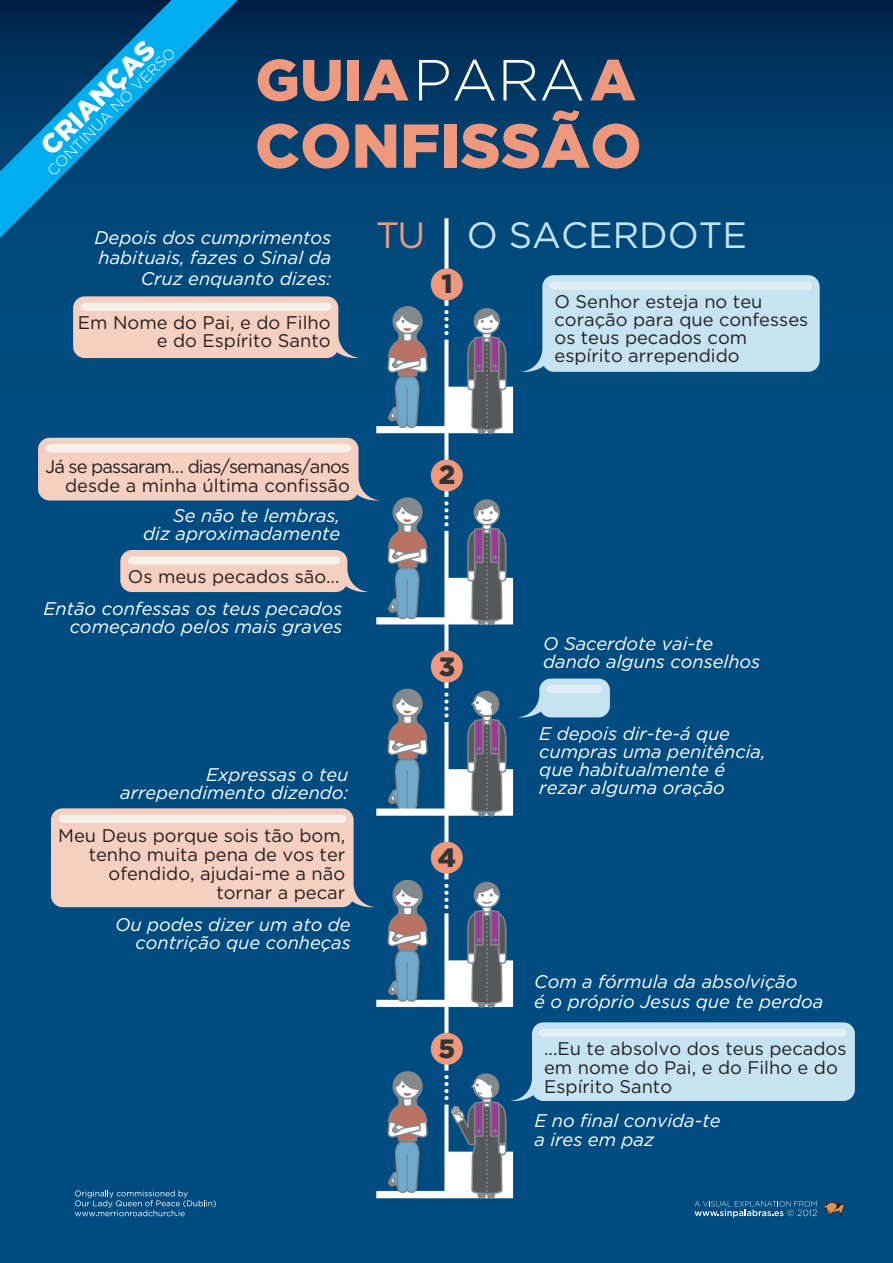
<style>
.page{position:relative;width:893px;height:1263px;background:#fff}
.page>*{position:absolute;margin:0;border:0;box-sizing:border-box;transform-origin:0 0}
.t1{font:900 61.8px "Gotham";color:#ee987d}
.t2{font:900 57.9px "Gotham";color:#ee987d}
.t3{font:36.6px "Gotham";color:#c5e3f1}
.t4{font:900 27px "Gotham";color:#fff}
.t5{font:900 26.4px "Gotham";color:#323436}
.t6{font:italic 18.3px/18px "Gotham";color:#fff;text-align:right}
.t7{font:18.3px/19px "Gotham";color:#231f20}
.t8{font:18.3px/19px "Gotham";letter-spacing:-.05em;color:#231f20;text-align:right}
.t9{font:300 15px "Gotham";color:#fff}
.s1{font-weight:300;color:#fff}
.s2{color:#ee987d}
</style>
<div class="page">
<img style="left:0;top:0;width:893px;height:1263px">
<svg style="left:519px;top:275px;width:301px;height:97px;background:#b4d5e6"></svg>
<svg style="left:73px;top:296px;width:289px;height:62px;background:#dfc7bf"></svg>
<div style="left:431px;top:268px;width:32px;height:32px;background:#ee987d;border-radius:50%"></div>
<svg style="left:38px;top:438px;width:344px;height:62px;background:#e4c9c0"></svg>
<svg style="left:120px;top:550px;width:251px;height:42px;background:#ddc7c0"></svg>
<svg style="left:516px;top:678px;width:94px;height:39px;background:#94bcd3"></svg>
<svg style="left:51px;top:808px;width:326px;height:99px;background:#e2c7be"></svg>
<svg style="left:509px;top:1022px;width:346px;height:79px;background:#b9d8e8"></svg>
<div style="left:431px;top:459px;width:32px;height:32px;background:#ee987d;border-radius:50%"></div>
<div style="left:431px;top:651px;width:32px;height:31px;background:#ee987d;border-radius:50%"></div>
<div style="left:431px;top:842px;width:32px;height:32px;background:#ee987d;border-radius:50%"></div>
<div style="left:431px;top:1033px;width:32px;height:32px;background:#ee987d;border-radius:50%"></div>
<svg style="left:695px;top:1201px;width:122px;height:16px;background:#2f6c97"></svg>
<svg style="left:75px;top:1190px;width:141px;height:26px;background:#236491"></svg>
<svg style="left:0;top:0;width:238px;height:238px;background:#005688"></svg>
<h3 class="t4" style="left:32px;top:137px;width:151px;rotate:-45deg">CRIANÇAS</h3>
<p class="t9" style="left:43px;top:166px;width:176px;rotate:-45deg">CONTINUA NO VERSO</p>
<h2 class="t2" style="left:255px;top:40px;width:382px">GUIA <span class="s1">PARA</span> A</h2>
<h1 class="t1" style="left:255px;top:103px;width:388px">CONFISSÃO</h1>
<p class="t6" style="left:94px;top:227px;width:238px;line-height:20.1px">Depois dos cumprimentos habituais, fazes o Sinal da<br>Cruz enquanto dizes:</p>
<p class="t7" style="left:78px;top:313px;width:254px;line-height:18px;text-align:right">Em Nome do Pai, e do Filho e do Espírito Santo</p>
<h3 class="t3" style="left:376px;top:212px;width:373px"><span class="s2">TU</span> O SACERDOTE</h3>
<h3 class="t5" style="left:441px;top:266px;width:13px">1</h3>
<p class="t7" style="left:554px;top:292px;width:255px;line-height:18px">O Senhor esteja no teu coração para que confesses os teus pecados com espírito arrependido</p>
<p class="t8" style="left:45px;top:457px;width:306px">Já se passaram… dias/semanas/anos desde a minha última confissão</p>
<p class="t6" style="left:143px;top:506px;width:199px">Se não te lembras, diz aproximadamente</p>
<p class="t7" style="left:128px;top:566px;width:213px">Os meus pecados são...</p>
<p class="t6" style="left:44px;top:599px;width:300px">Então confessas os teus pecados começando pelos mais graves</p>
<p class="t6" style="left:120px;top:765px;width:230px">Expressas o teu arrependimento dizendo:</p>
<p class="t7" style="left:58px;top:826px;width:288px;text-align:right">Meu Deus porque sois tão bom, tenho muita pena de vos ter ofendido, ajudai-me a não tornar a pecar</p>
<p class="t6" style="left:115px;top:915px;width:237px">Ou podes dizer um ato de contrição que conheças</p>
<h3 class="t5" style="left:439px;top:457px;width:18px">2</h3>
<h3 class="t5" style="left:439px;top:648px;width:18px">3</h3>
<h3 class="t5" style="left:438px;top:839px;width:20px">4</h3>
<h3 class="t5" style="left:439px;top:1030px;width:18px">5</h3>
<p class="t6" style="left:543px;top:634px;width:219px;text-align:left">O Sacerdote vai-te dando alguns conselhos</p>
<p class="t6" style="left:539px;top:724px;width:228px;text-align:left">E depois dir-te-á que cumpras uma penitência, que habitualmente é rezar alguma oração</p>
<p class="t6" style="left:534px;top:972px;width:291px;line-height:19px;text-align:left">Com a fórmula da absolvição<br>é o próprio Jesus que te perdoa</p>
<p class="t7" style="left:544px;top:1038px;width:304px">...Eu te absolvo dos teus pecados em nome do Pai, e do Filho e do<br>Espírito Santo</p>
<p class="t6" style="left:534px;top:1110px;width:188px;line-height:19px;text-align:left">E no final convida-te a ires em paz</p>
</div>
